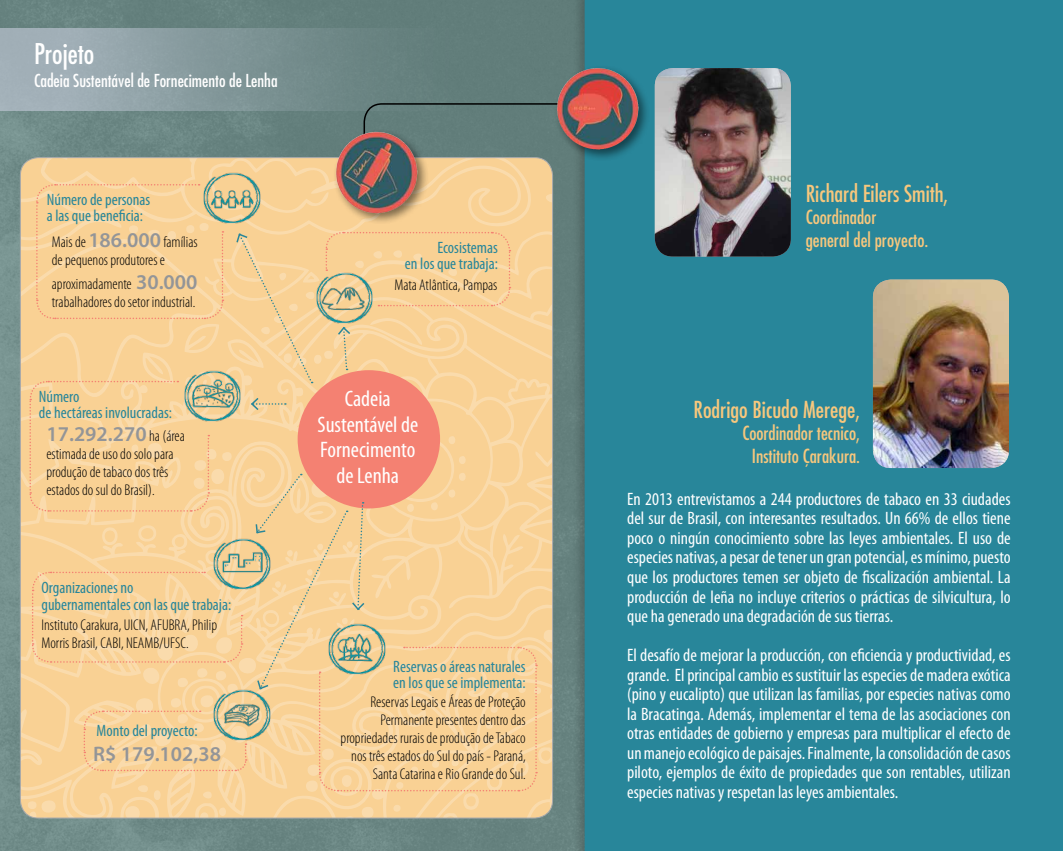
<style>
.page{position:relative;width:1063px;height:851px;background:#fff}
.page>*{position:absolute;margin:0;border:0;box-sizing:border-box;transform-origin:0 0}
.t1{font:condensed 27.75px "Futura Std";color:#fff}
.t2{font:condensed 22.8px "Futura Std";color:#f7c77d}
.t3{font:condensed 22.5px/25.5px "Myriad Pro";color:#fff;text-align:center}
.t4{font:600 21px "Myriad Pro";color:#939598}
.t5{font:condensed 18.9px/22.6px "Futura Std";color:#f7c77d}
.t6{font:condensed 18px/19.5px "Myriad Pro";color:#fff;text-align:justify}
.t7{font:condensed 17.4px "Futura Std";color:#fff}
.t8{font:condensed 16.5px/16.5px "Myriad Pro";color:#28869a}
.t9{font:300 condensed 15.6px/18px "Myriad Pro";color:#000}
.s1{font-weight:600;font-stretch:normal;font-size:21px;color:#939598}
.s2{font-weight:300;font-stretch:condensed;font-size:15.6px;color:#000}
</style>
<div class="page">
<img style="left:0;top:0;width:572px;height:850px">
<div style="left:0;top:28px;width:472px;height:83px;background:linear-gradient(to right,#a8b5be,#5a7874)"></div>
<div style="left:572px;top:0;width:491px;height:850px;background:#000;opacity:.2"></div>
<div style="left:585px;top:0;width:478px;height:850px;background:#28869a"></div>
<svg style="left:363px;top:102px;width:251px;height:160px;background:#597e7e"></svg>
<div style="left:554px;top:65px;width:97px;height:97px;background:#000;opacity:.5"></div>
<img style="left:557px;top:68px;width:44px;height:82px">
<svg style="left:20px;top:158px;width:511px;height:25px;background:#f7d197"></svg>
<img style="left:193px;top:159px;width:77px;height:24px">
<div style="left:332px;top:128px;width:98px;height:98px;background:#000;opacity:.5"></div>
<img style="left:336px;top:132px;width:39px;height:51px">
<img style="left:655px;top:68px;width:136px;height:188px">
<img style="left:873px;top:279px;width:136px;height:189px">
<svg style="left:20px;top:183px;width:534px;height:635px;background:#f5cc96"></svg>
<img style="left:204px;top:525px;width:77px;height:77px">
<h1 class="t1" style="left:34px;top:37px;width:62px">Projeto</h1>
<p class="t7" style="left:34px;top:70px;width:245px">Cadeia Sustentável de Fornecimento de Lenha</p>
<p class="t8" style="left:47px;top:191px;width:105px">Número de personas a las que beneficia:</p>
<p class="t9" style="left:52px;top:232px;width:147px">Mais de <span class="s1">186.000</span> famílias de pequenos produtores e</p>
<p class="t9" style="left:52px;top:275px;width:147px">aproximadamente <span class="s1">30.000 </span>trabalhadores do setor industrial.</p>
<p class="t8" style="left:39px;top:388px;width:135px">Número<br>de hectáreas involucradas:</p>
<p class="t4" style="left:46px;top:421px;width:140px">17.292.270 <span class="s2">ha (área</span></p>
<p class="t9" style="left:46px;top:445px;width:129px">estimada de uso do solo para produção de tabaco dos três estados do sul do Brasil).</p>
<p class="t8" style="left:41px;top:579px;width:191px">Organizaciones no<br>gubernamentales con las que trabaja:</p>
<p class="t9" style="left:41px;top:615px;width:177px">Instituto Çarakura, UICN, AFUBRA, Philip<br>Morris Brasil, CABI, NEAMB/UFSC.</p>
<p class="t8" style="left:97px;top:721px;width:103px">Monto del proyecto:</p>
<p class="t4" style="left:93px;top:740px;width:129px">R$ 179.102,38</p>
<p class="t8" style="left:405px;top:239px;width:94px;text-align:right">Ecosistemas<br>en los que trabaja:</p>
<p class="t9" style="left:394px;top:276px;width:105px">Mata Atlântica, Pampas</p>
<p class="t3" style="left:317px;top:385px;width:102px">Cadeia<br>Sustentável de<br>Fornecimento de Lenha</p>
<p class="t8" style="left:393px;top:658px;width:134px">Reservas o áreas naturales en los que se implementa:</p>
<p class="t9" style="left:341px;top:693px;width:187px;text-align:right">Reservas Legais e Áreas de Proteção Permanente presentes dentro das propriedades rurais de produção de Tabaco nos três estados do Sul do país - Paraná, Santa Catarina e Rio Grande do Sul.</p>
<p class="t2" style="left:806px;top:180px;width:144px">Richard Eilers Smith,</p>
<p class="t5" style="left:806px;top:206px;width:124px">Coordinador<br>general del proyecto.</p>
<p class="t2" style="left:694px;top:395px;width:168px">Rodrigo Bicudo Merege,</p>
<p class="t5" style="left:742px;top:421px;width:119px;text-align:center">Coordinador tecnico,<br>Instituto Çarakura.</p>
<p class="t6" style="left:627px;top:489px;width:385px">En 2013 entrevistamos a 244 productores de tabaco en 33 ciudades del sur de Brasil, con interesantes resultados. Un 66% de ellos tiene poco o ningún conocimiento sobre las leyes ambientales. El uso de especies nativas, a pesar de tener un gran potencial, es mínimo, puesto que los productores temen ser objeto de fiscalización ambiental. La producción de leña no incluye criterios o prácticas de silvicultura, lo que ha generado una degradación de sus tierras.</p>
<p class="t6" style="left:627px;top:645px;width:385px">El desafío de mejorar la producción, con eficiencia y productividad, es grande. El principal cambio es sustituir las especies de madera exótica (pino y eucalipto) que utilizan las familias, por especies nativas como la Bracatinga. Además, implementar el tema de las asociaciones con otras entidades de gobierno y empresas para multiplicar el efecto de un manejo ecológico de paisajes. Finalmente, la consolidación de casos piloto, ejemplos de éxito de propiedades que son rentables, utilizan especies nativas y respetan las leyes ambientales.</p>
</div>
